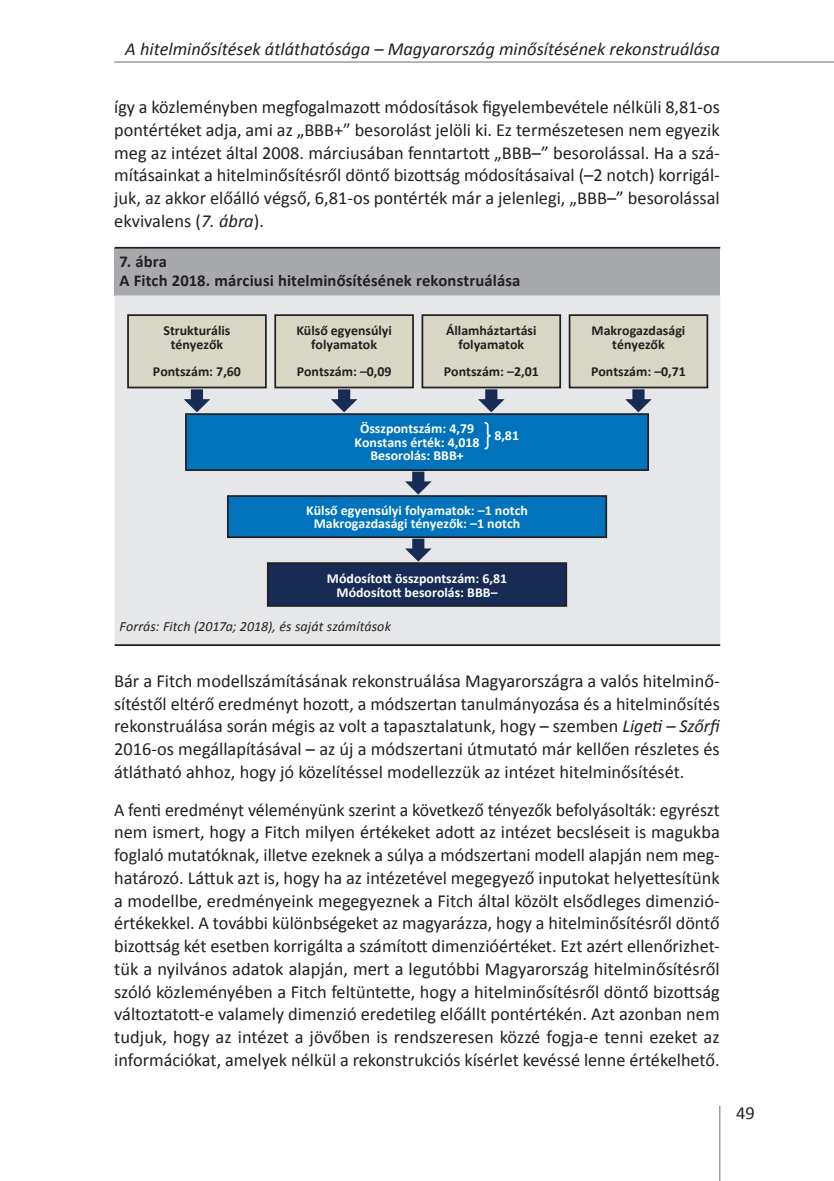
<style>
.page{position:relative;width:834px;height:1181px;background:#fff}
.page>*{position:absolute;margin:0;border:0;box-sizing:border-box;transform-origin:0 0}
.t1{font:18.38px/22.8px "Calibri";color:#231f20;text-align:justify}
.t2{font:italic 18.38px "Calibri";color:#231f20}
.t3{font:700 16.62px/18.4px "Calibri";letter-spacing:.005em;color:#231f20}
.t4{font:italic 14px "Calibri";letter-spacing:.005em;color:#231f20}
.t5{font:700 13.83px/13.8px "Calibri";color:#fff;text-align:center}
.t6{font:700 13.83px/13.8px "Calibri";color:#231f20;text-align:center}
.s1{font-style:italic}
</style>
<div class="page">
<hr style="left:114px;top:62px;width:719px;height:1px;background:#231f20">
<hr style="left:719px;top:1105px;width:1px;height:76px;background:#231f20">
<div style="left:115px;top:248px;width:605px;height:47px;background:#a8a9ad"></div>
<div style="left:115px;top:295px;width:605px;height:349px;background:#e6e7e9"></div>
<hr style="left:115px;top:247px;width:605px;height:2px;background:#231f20">
<hr style="left:115px;top:644px;width:605px;height:2px;background:#231f20">
<div style="left:128px;top:315px;width:138px;height:72px;background:#d8d6c5"></div>
<div style="left:127px;top:314px;width:140px;height:74px;border:2px solid #231f20"></div>
<div style="left:275px;top:315px;width:138px;height:72px;background:#d8d6c5"></div>
<div style="left:274px;top:314px;width:140px;height:74px;border:2px solid #231f20"></div>
<div style="left:422px;top:315px;width:138px;height:72px;background:#d8d6c5"></div>
<div style="left:421px;top:314px;width:140px;height:74px;border:2px solid #231f20"></div>
<div style="left:569px;top:315px;width:138px;height:72px;background:#d8d6c5"></div>
<div style="left:568px;top:314px;width:140px;height:74px;border:2px solid #231f20"></div>
<div style="left:228px;top:496px;width:378px;height:41px;background:#0073bc"></div>
<div style="left:227px;top:495px;width:380px;height:43px;border:2px solid #231f20"></div>
<div style="left:186px;top:414px;width:462px;height:56px;background:#0073bc"></div>
<div style="left:185px;top:413px;width:464px;height:58px;border:2px solid #231f20"></div>
<div style="left:268px;top:563px;width:298px;height:43px;background:#172b54"></div>
<div style="left:267px;top:562px;width:300px;height:45px;border:2px solid #231f20"></div>
<div style="left:191px;top:389px;width:12px;height:12px;background:#172b54"></div>
<svg style="left:184px;top:399px;width:26px;height:13px"></svg>
<div style="left:338px;top:389px;width:12px;height:12px;background:#172b54"></div>
<svg style="left:331px;top:399px;width:26px;height:13px"></svg>
<div style="left:485px;top:389px;width:12px;height:12px;background:#172b54"></div>
<svg style="left:478px;top:399px;width:26px;height:13px"></svg>
<div style="left:412px;top:471px;width:12px;height:12px;background:#172b54"></div>
<svg style="left:405px;top:481px;width:26px;height:13px"></svg>
<div style="left:412px;top:538px;width:12px;height:12px;background:#172b54"></div>
<svg style="left:405px;top:548px;width:26px;height:13px"></svg>
<div style="left:632px;top:389px;width:12px;height:12px;background:#172b54"></div>
<svg style="left:625px;top:399px;width:26px;height:13px"></svg>
<svg style="left:484px;top:422px;width:7px;height:28px"></svg>
<p class="t2" style="left:125px;top:36px;width:596px">A hitelminősítések átláthatósága – Magyarország minősítésének rekonstruálása</p>
<p class="t1" style="left:114px;top:96px;width:607px">így a közleményben megfogalmazott módosítások figyelembevétele nélküli 8,81-os pontértéket adja, ami az „BBB+” besorolást jelöli ki. Ez természetesen nem egyezik meg az intézet által 2008. márciusában fenntartott „BBB–” besorolással. Ha a szá&shy;mításainkat a hitelminősítésről döntő bizottság módosításaival (–2 notch) korrigál&shy;juk, az akkor előálló végső, 6,81-os pontérték már a jelenlegi, „BBB–” besorolással ekvivalens (<span class="s1">7. ábra</span>).</p>
<p class="t3" style="left:119px;top:252px;width:402px">7. ábra<br>A Fitch 2018. márciusi hitelminősítésének rekonstruálása</p>
<p class="t6" style="left:163px;top:324px;width:68px">Strukturális tényezők</p>
<p class="t6" style="left:153px;top:365px;width:89px">Pontszám: 7,60</p>
<p class="t6" style="left:296px;top:324px;width:97px">Külső egyensúlyi folyamatok</p>
<p class="t6" style="left:296px;top:365px;width:96px">Pontszám: –0,09</p>
<p class="t6" style="left:446px;top:324px;width:92px">Államháztartási folyamatok</p>
<p class="t6" style="left:444px;top:365px;width:96px">Pontszám: –2,01</p>
<p class="t5" style="left:354px;top:421px;width:126px">Összpontszám: 4,79<br>Konstans érték: 4,018<br>Besorolás: BBB+</p>
<p class="t5" style="left:494px;top:428px;width:26px">8,81</p>
<p class="t6" style="left:591px;top:324px;width:95px">Makrogazdasági tényezők</p>
<p class="t6" style="left:591px;top:365px;width:96px">Pontszám: –0,71</p>
<p class="t5" style="left:306px;top:503px;width:223px">Külső egyensúlyi folyamatok: –1 notch<br>Makrogazdasági tényezők: –1 notch</p>
<p class="t5" style="left:327px;top:571px;width:182px">Módosított összpontszám: 6,81<br>Módosított besorolás: BBB–</p>
<p class="t4" style="left:119px;top:616px;width:273px">Forrás: Fitch (2017a; 2018), és saját számítások</p>
<p class="t1" style="left:114px;top:669px;width:609px">Bár a Fitch modellszámításának rekonstruálása Magyarországra a valós hitelminő&shy;sítéstől eltérő eredményt hozott, a módszertan tanulmányozása és a hitelminősítés rekonstruálása során mégis az volt a tapasztalatunk, hogy – szemben <span class="s1">Ligeti – Szőrfi </span>2016-os megállapításával – az új a módszertani útmutató már kellően részletes és átlátható ahhoz, hogy jó közelítéssel modellezzük az intézet hitelminősítését.</p>
<p class="t1" style="left:114px;top:798px;width:607px">A fenti eredményt véleményünk szerint a következő tényezők befolyásolták: egyrészt nem ismert, hogy a Fitch milyen értékeket adott az intézet becsléseit is magukba foglaló mutatóknak, illetve ezeknek a súlya a módszertani modell alapján nem meg&shy;határozó. Láttuk azt is, hogy ha az intézetével megegyező inputokat helyettesítünk a modellbe, eredményeink megegyeznek a Fitch által közölt elsődleges dimenzió&shy;értékekkel. A további különbségeket az magyarázza, hogy a hitelminősítésről döntő bizottság két esetben korrigálta a számított dimenzióértéket. Ezt azért ellenőrizhet&shy;tük a nyilvános adatok alapján, mert a legutóbbi Magyarország hitelminősítésről szóló közleményében a Fitch feltüntette, hogy a hitelminősítésről döntő bizottság változtatott-e valamely dimenzió eredetileg előállt pontértékén. Azt azonban nem tudjuk, hogy az intézet a jövőben is rendszeresen közzé fogja-e tenni ezeket az információkat, amelyek nélkül a rekonstrukciós kísérlet kevéssé lenne értékelhető.</p>
<p class="t1" style="left:736px;top:1102px;width:20px">49</p>
</div>
